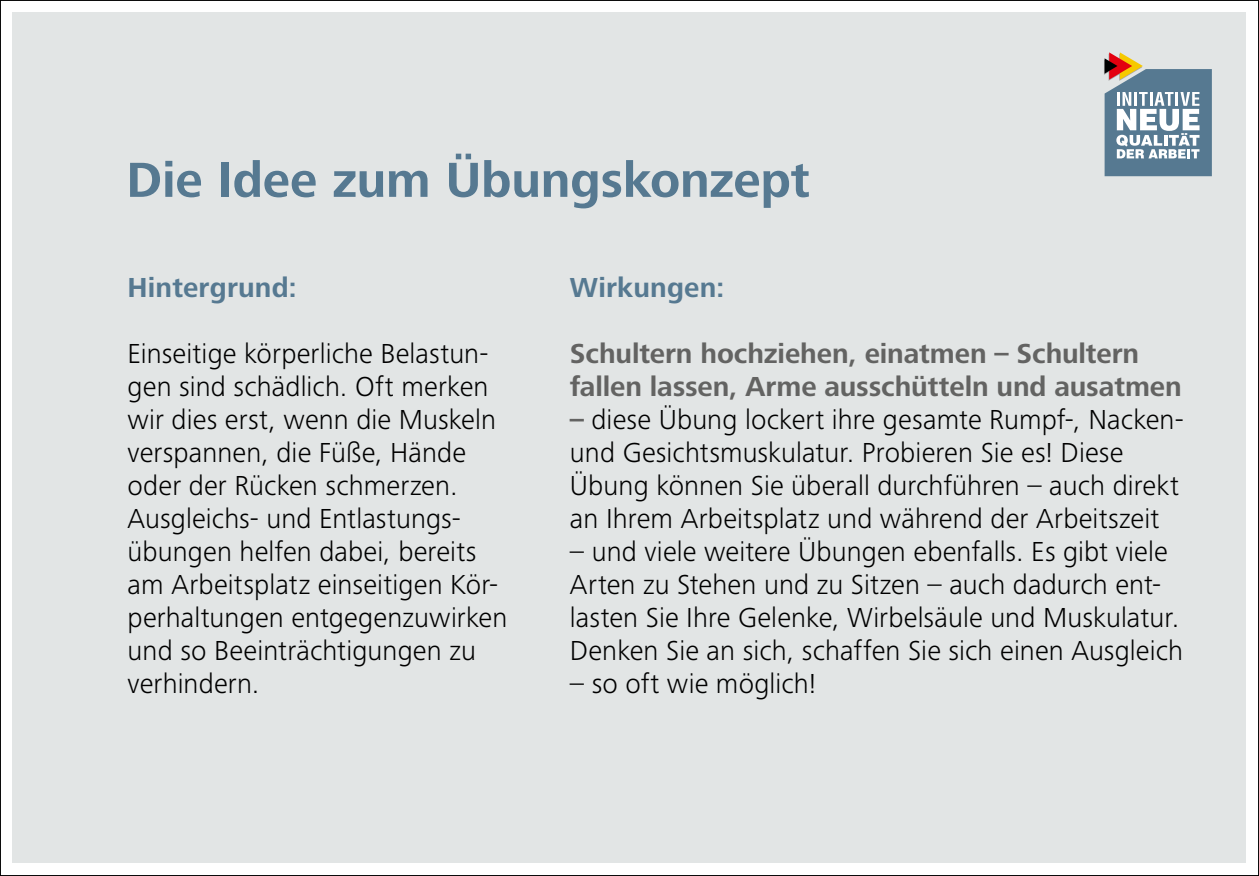
<style>
.page{position:relative;width:1259px;height:876px;background:#fff}
.page>*{position:absolute;margin:0;border:0;box-sizing:border-box;transform-origin:0 0}
.t1{font:700 51px "Frutiger Next Pro";letter-spacing:-.005em;color:#567991}
.t2{font:300 28.5px/33px "Frutiger Next Pro";letter-spacing:.005em;color:#000}
.t3{font:700 28.5px/33px "Frutiger Next Pro";letter-spacing:-.005em;color:#636362}
.t4{font:700 28.5px "Frutiger Next Pro";letter-spacing:.005em;color:#567991}
.s1{font-weight:700;color:#636362}
</style>
<div class="page">
<div style="left:13px;top:13px;width:1233px;height:850px;background:#e2e5e5"></div>
<svg style="left:1104px;top:52px;width:107px;height:124px"></svg>
<h1 class="t1" style="left:126px;top:151px;width:685px">Die Idee zum Übungskonzept</h1>
<p class="t4" style="left:128px;top:271px;width:171px">Hintergrund:</p>
<p class="t2" style="left:128px;top:337px;width:381px">Einseitige körperliche Belastun&shy;gen sind schädlich. Oft merken wir dies erst, wenn die Muskeln verspannen, die Füße, Hände oder der Rücken schmerzen.<br>Ausgleichs- und Entlastungs&shy;übungen helfen dabei, bereits am Arbeitsplatz einseitigen Kör&shy;perhaltungen entgegenzuwirken und so Beeinträchtigungen zu verhindern.</p>
<p class="t4" style="left:570px;top:271px;width:156px">Wirkungen:</p>
<p class="t3" style="left:570px;top:337px;width:613px">Schultern hochziehen, einatmen – Schultern fallen lassen, Arme ausschütteln und ausatmen</p>
<p class="t2" style="left:570px;top:403px;width:615px"><span class="s1">–</span> diese Übung lockert ihre gesamte Rumpf-, Nacken&shy;und Gesichtsmuskulatur. Probieren Sie es! Diese Übung können Sie überall durchführen – auch direkt an Ihrem Arbeitsplatz und während der Arbeitszeit</p>
<p class="t2" style="left:570px;top:535px;width:615px">– und viele weitere Übungen ebenfalls. Es gibt viele Arten zu Stehen und zu Sitzen – auch dadurch ent&shy;lasten Sie Ihre Gelenke, Wirbelsäule und Muskulatur.<br>Denken Sie an sich, schaffen Sie sich einen Ausgleich</p>
<p class="t2" style="left:570px;top:667px;width:248px">– so oft wie möglich!</p>
</div>
